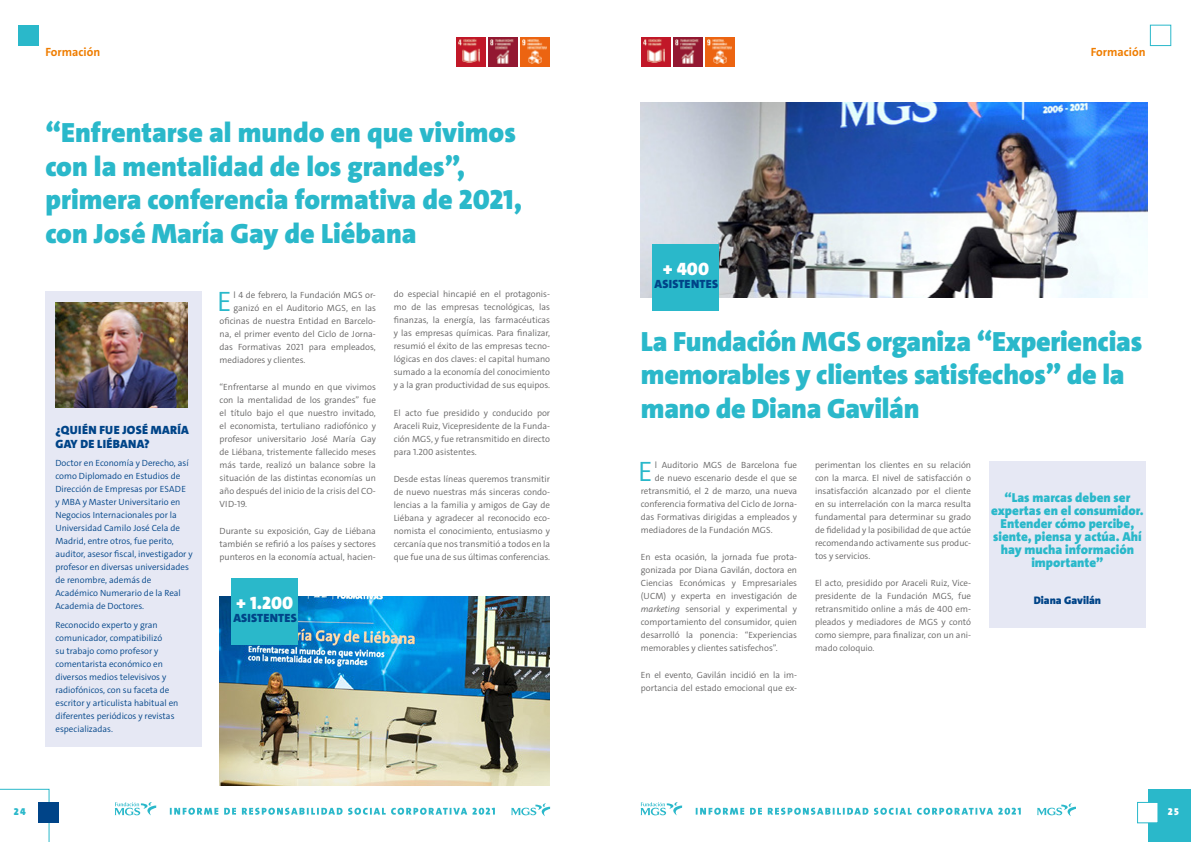
<style>
.page{position:relative;width:1191px;height:842px;background:#fff}
.page>*{position:absolute;margin:0;border:0;box-sizing:border-box;transform-origin:0 0}
.t1{font:300 28.3px "The Sans";color:#2ab8ca}
.t2{font:900 28px/33.6px "The Sans";letter-spacing:-.005em;color:#2ab8ca}
.t3{font:900 18px "The Sans";color:#fff}
.t4{font:900 13px/13px "The Sans";color:#2ab8ca;text-align:center}
.t5{font:900 12px/14px "The Sans";letter-spacing:.02em;color:#048}
.t6{font:700 12px "The Sans";color:#ef7d00}
.t7{font:900 11px "The Sans";color:#048}
.t8{font:900 10px "The Sans";color:#2ab8ca}
.t9{font:900 10px "The Sans";color:#fff}
.t10{font:300 9px/13px "The Sans";color:#646363;text-align:justify}
.t11{font:300 9px/13px "The Sans";color:#048}
.s1{font-style:italic}
</style>
<div class="page">
<div style="left:1147px;top:789px;width:44px;height:53px;background:#2ab8ca"></div>
<svg style="left:0;top:789px;width:50px;height:53px"></svg>
<div style="left:38px;top:802px;width:21px;height:21px;background:#048"></div>
<div style="left:1137px;top:802px;width:21px;height:21px;background:#fff;border:1px solid #2ab8ca"></div>
<div style="left:1149px;top:25px;width:22px;height:21px;border:1px solid #2ab8ca"></div>
<div style="left:18px;top:26px;width:21px;height:20px;background:#2ab8ca"></div>
<svg style="left:511px;top:803px;width:39px;height:13px"></svg>
<svg style="left:115px;top:802px;width:41px;height:13px"></svg>
<svg style="left:170px;top:808px;width:325px;height:7px"></svg>
<svg style="left:1037px;top:803px;width:39px;height:13px"></svg>
<svg style="left:640px;top:802px;width:42px;height:13px"></svg>
<svg style="left:695px;top:808px;width:325px;height:7px"></svg>
<img style="left:641px;top:103px;width:506px;height:195px">
<img style="left:673px;top:38px;width:29px;height:29px">
<img style="left:641px;top:38px;width:29px;height:29px">
<img style="left:705px;top:38px;width:29px;height:29px">
<img style="left:219px;top:596px;width:331px;height:189px">
<div style="left:232px;top:578px;width:66px;height:66px;background:#2ab8ca"></div>
<div style="left:653px;top:244px;width:66px;height:66px;background:#2ab8ca"></div>
<img style="left:489px;top:38px;width:29px;height:29px">
<img style="left:456px;top:38px;width:29px;height:29px">
<img style="left:521px;top:38px;width:29px;height:29px">
<div style="left:45px;top:291px;width:157px;height:456px;background:#e6e8f4"></div>
<img style="left:55px;top:302px;width:132px;height:106px">
<div style="left:989px;top:461px;width:156px;height:167px;background:#e6e8f4"></div>
<h3 class="t6" style="left:45px;top:45px;width:56px">Formación</h3>
<h3 class="t6" style="left:1090px;top:45px;width:56px">Formación</h3>
<h2 class="t2" style="left:45px;top:116px;width:478px">“Enfrentarse al mundo en que vivimos con la mentalidad de los grandes”, primera conferencia formativa de 2021, con José María Gay de Liébana</h2>
<h3 class="t5" style="left:55px;top:423px;width:135px">¿QUIÉN FUE JOSÉ MARÍA<br>GAY DE LIÉBANA?</h3>
<p class="t11" style="left:55px;top:457px;width:139px">Doctor en Economía y Derecho, así como Diplomado en Estudios de<br>Dirección de Empresas por ESADE<br>y MBA y Master Universitario en<br>Negocios Internacionales por la<br>Universidad Camilo José Cela de<br>Madrid, entre otros, fue perito, auditor, asesor fiscal, investigador y profesor en diversas universidades de renombre, además de<br>Académico Numerario de la Real<br>Academia de Doctores.</p>
<p class="t11" style="left:55px;top:618px;width:124px">Reconocido experto y gran comunicador, compatibilizó<br>su trabajo como profesor y comentarista económico en diversos medios televisivos y radiofónicos, con su faceta de escritor y articulista habitual en diferentes periódicos y revistas especializadas.</p>
<h1 class="t1" style="left:217px;top:283px;width:16px">E</h1>
<p class="t10" style="left:233px;top:289px;width:144px">l 4 de febrero, la Fundación MGS or-</p>
<p class="t10" style="left:233px;top:302px;width:144px">ganizó en el Auditorio MGS, en las</p>
<p class="t10" style="left:219px;top:315px;width:158px">oficinas de nuestra Entidad en Barcelo-</p>
<p class="t10" style="left:219px;top:328px;width:158px">na, el primer evento del Ciclo de Jorna-</p>
<p class="t10" style="left:219px;top:341px;width:158px">das Formativas 2021 para empleados,</p>
<p class="t10" style="left:219px;top:354px;width:87px">mediadores y clientes.</p>
<p class="t10" style="left:219px;top:381px;width:158px">“Enfrentarse al mundo en que vivimos con la mentalidad de los grandes” fue el título bajo el que nuestro invitado, el economista, tertuliano radiofónico y profesor universitario José María Gay de Liébana, tristemente fallecido meses más tarde, realizó un balance sobre la situación de las distintas economías un año después del inicio de la crisis del CO-VID-19.</p>
<p class="t10" style="left:219px;top:525px;width:158px">Durante su exposición, Gay de Liébana también se refirió a los países y sectores punteros en la economía actual, hacien-</p>
<h3 class="t3" style="left:236px;top:591px;width:58px">+ 1.200</h3>
<h3 class="t5" style="left:233px;top:611px;width:65px">ASISTENTES</h3>
<p class="t10" style="left:394px;top:288px;width:158px">do especial hincapié en el protagonis&shy;mo de las empresas tecnológicas, las finanzas, la energía, las farmacéuticas y las empresas químicas. Para finalizar, resumió el éxito de las empresas tecno&shy;lógicas en dos claves: el capital humano sumado a la economía del conocimiento y a la gran productividad de sus equipos.</p>
<p class="t10" style="left:394px;top:406px;width:158px">El acto fue presidido y conducido por Araceli Ruiz, Vicepresidente de la Funda&shy;ción MGS, y fue retransmitido en directo para 1.200 asistentes.</p>
<p class="t10" style="left:394px;top:472px;width:158px">Desde estas líneas queremos transmitir de nuevo nuestras más sinceras condo&shy;lencias a la familia y amigos de Gay de Liébana y agradecer al reconocido eco&shy;nomista el conocimiento, entusiasmo y cercanía que nos transmitió a todos en la que fue una de sus últimas conferencias.</p>
<h3 class="t3" style="left:663px;top:257px;width:48px">+ 400</h3>
<h3 class="t5" style="left:654px;top:277px;width:65px">ASISTENTES</h3>
<h2 class="t2" style="left:641px;top:325px;width:503px">La Fundación MGS organiza “Experiencias memorables y clientes satisfechos” de la mano de Diana Gavilán</h2>
<h1 class="t1" style="left:638px;top:453px;width:16px">E</h1>
<p class="t10" style="left:655px;top:458px;width:144px">l Auditorio MGS de Barcelona fue</p>
<p class="t10" style="left:655px;top:471px;width:144px">de nuevo escenario desde el que se</p>
<p class="t10" style="left:641px;top:484px;width:158px">retransmitió, el 2 de marzo, una nueva</p>
<p class="t10" style="left:641px;top:497px;width:158px">conferencia formativa del Ciclo de Jorna-</p>
<p class="t10" style="left:641px;top:510px;width:158px">das Formativas dirigidas a empleados y</p>
<p class="t10" style="left:641px;top:523px;width:133px">mediadores de la Fundación MGS.</p>
<p class="t10" style="left:641px;top:550px;width:158px">En esta ocasión, la jornada fue prota&shy;gonizada por Diana Gavilán, doctora en Ciencias Económicas y Empresariales (UCM) y experta en investigación de <span class="s1">marketing</span> sensorial y experimental y comportamiento del consumidor, quien desarrolló la ponencia: “Experiencias memorables y clientes satisfechos”.</p>
<p class="t10" style="left:641px;top:669px;width:158px">En el evento, Gavilán incidió en la im&shy;portancia del estado emocional que ex-</p>
<p class="t10" style="left:815px;top:458px;width:158px">perimentan los clientes en su relación con la marca. El nivel de satisfacción o insatisfacción alcanzado por el cliente en su interrelación con la marca resulta fundamental para determinar su grado de fidelidad y la posibilidad de que actúe recomendando activamente sus produc&shy;tos y servicios.</p>
<p class="t10" style="left:815px;top:576px;width:158px">El acto, presidido por Araceli Ruiz, Vice&shy;presidente de la Fundación MGS, fue retransmitido online a más de 400 em&shy;pleados y mediadores de MGS y contó como siempre, para finalizar, con un ani&shy;mado coloquio.</p>
<h3 class="t4" style="left:991px;top:491px;width:154px">“Las marcas deben ser expertas en el consumidor.<br>Entender cómo percibe, siente, piensa y actúa. Ahí hay mucha información importante”</h3>
<p class="t7" style="left:1033px;top:593px;width:69px">Diana Gavilán</p>
<p class="t8" style="left:14px;top:805px;width:13px">24</p>
<p class="t9" style="left:1167px;top:805px;width:13px">25</p>
</div>
